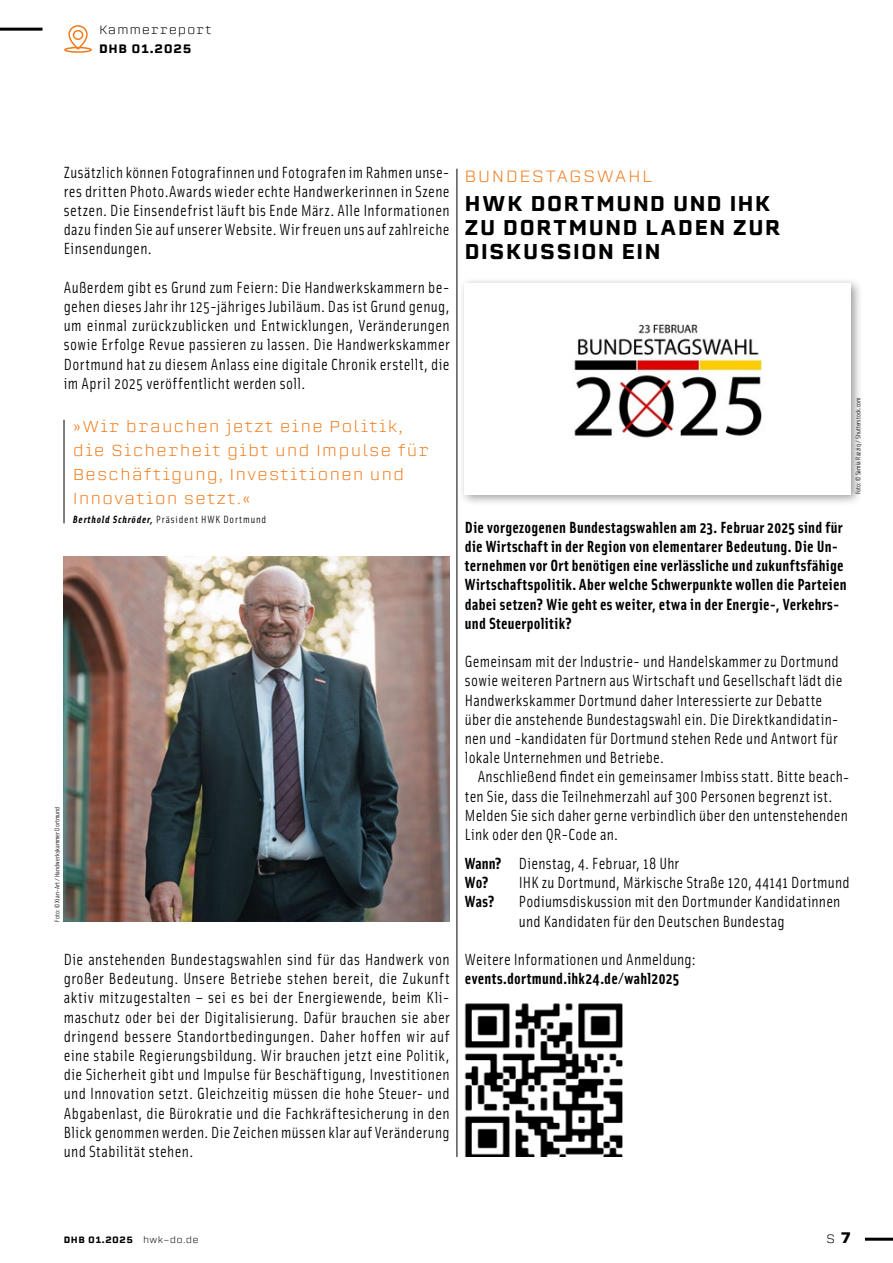
<style>
.page{position:relative;width:893px;height:1263px;background:#fff}
.page>*{position:absolute;margin:0;border:0;box-sizing:border-box;transform-origin:0 0}
.t1{font:500 21px/24px "Erbaum";letter-spacing:.045em;color:#000}
.t2{font:16.2px/19.2px "Solex OT";letter-spacing:.015em;color:#000}
.t3{font:700 16.2px/19.2px "Solex OT";letter-spacing:.015em;color:#000}
.t4{font:300 16.2px "Erbaum";letter-spacing:.09em;color:#f17a1a}
.t5{font:300 15.75px/24px "Erbaum";letter-spacing:.06em;color:#f17a1a}
.t6{font:300 12px/19.2px "Erbaum";letter-spacing:.06em;color:#000}
.t7{font:10.5px "Solex OT";letter-spacing:.09em;color:#000}
.t8{font:500 9px "Erbaum";letter-spacing:.06em;color:#000}
.t9{font:6.75px "Solex OT";letter-spacing:.01em;color:#000}
.s1{font-weight:700}
.s2{font-weight:500}
.s3{font-weight:700;font-style:italic}
.s4{font-weight:300}
.s5{font-weight:700;font-size:15px}
</style>
<div class="page">
<hr style="left:0;top:28px;width:43px;height:3px;background:#000">
<div style="left:64px;top:47px;width:28px;height:6px;border:2px solid #f17a1a;border-radius:50%"></div>
<svg style="left:68px;top:25px;width:20px;height:26px"></svg>
<div style="left:73px;top:30px;width:10px;height:10px;border:2px solid #f17a1a;border-radius:50%"></div>
<hr style="left:865px;top:1238px;width:28px;height:3px;background:#000">
<img style="left:64px;top:557px;width:386px;height:365px">
<hr style="left:64px;top:420px;width:1px;height:103px;background:#000">
<hr style="left:457px;top:169px;width:1px;height:988px;background:#000">
<div style="left:458px;top:277px;width:405px;height:229px;background:#000;opacity:.4"></div>
<img style="left:465px;top:283px;width:385px;height:211px">
<img style="left:465px;top:1003px;width:158px;height:154px">
<p class="t6" style="left:99px;top:19px;width:114px">Kammerreport<br><span class="s1">D</span><span class="s2">HB 01.2025</span></p>
<p class="t2" style="left:64px;top:162px;width:387px;text-align:justify">Zusätzlich können Fotografinnen und Fotografen im Rahmen unse&shy;res dritten Photo.Awards wieder echte Handwerkerinnen in Szene setzen. Die Einsendefrist läuft bis Ende März. Alle Informationen dazu finden Sie auf unserer Website. Wir freuen uns auf zahlreiche Einsendungen.</p>
<p class="t2" style="left:64px;top:277px;width:387px;text-align:justify">Außerdem gibt es Grund zum Feiern: Die Handwerkskammern be&shy;gehen dieses Jahr ihr 125-jähriges Jubiläum. Das ist Grund genug, um einmal zurückzublicken und Entwicklungen, Veränderungen sowie Erfolge Revue passieren zu lassen. Die Handwerkskammer Dortmund hat zu diesem Anlass eine digitale Chronik erstellt, die im April 2025 veröffentlicht werden soll.</p>
<p class="t5" style="left:73px;top:414px;width:358px">»Wir brauchen jetzt eine Politik, die Sicherheit gibt und Impulse für<br>Beschäftigung, Investitionen und<br>Innovation setzt.«</p>
<p class="t7" style="left:73px;top:513px;width:195px"><span class="s3">Berthold Schröder,</span> Präsident HWK Dortmund</p>
<p class="t9" style="left:53px;top:922px;width:117px;rotate:-90deg">Foto: © Xian-Art / Handwerkskammer Dortmund</p>
<p class="t2" style="left:64px;top:949px;width:387px;text-align:justify">Die anstehenden Bundestagswahlen sind für das Handwerk von großer Bedeutung. Unsere Betriebe stehen bereit, die Zukunft aktiv mitzugestalten – sei es bei der Energiewende, beim Kli&shy;maschutz oder bei der Digitalisierung. Dafür brauchen sie aber dringend bessere Standortbedingungen. Daher hoffen wir auf eine stabile Regierungsbildung. Wir brauchen jetzt eine Politik, die Sicherheit gibt und Impulse für Beschäftigung, Investitionen und Innovation setzt. Gleichzeitig müssen die hohe Steuer- und Abgabenlast, die Bürokratie und die Fachkräftesicherung in den Blick genommen werden. Die Zeichen müssen klar auf Veränderung und Stabilität stehen.</p>
<p class="t4" style="left:465px;top:166px;width:190px">BUNDESTAGSWAHL</p>
<p class="t1" style="left:465px;top:192px;width:318px">HWK DORTMUND UND IHK<br>ZU DORTMUND LADEN ZUR<br>DISKUSSION EIN</p>
<p class="t9" style="left:854px;top:494px;width:99px;rotate:-90deg">Foto: © Samia Razziq / Shutterstock.com</p>
<p class="t3" style="left:465px;top:517px;width:383px">Die vorgezogenen Bundestagswahlen am 23. Februar 2025 sind für die Wirtschaft in der Region von elementarer Bedeutung. Die Un&shy;ternehmen vor Ort benötigen eine verlässliche und zukunftsfähige Wirtschaftspolitik. Aber welche Schwerpunkte wollen die Parteien dabei setzen? Wie geht es weiter, etwa in der Energie-, Verkehrs&shy;und Steuerpolitik?</p>
<p class="t2" style="left:465px;top:651px;width:379px">Gemeinsam mit der Industrie- und Handelskammer zu Dortmund sowie weiteren Partnern aus Wirtschaft und Gesellschaft lädt die Handwerkskammer Dortmund daher Interessierte zur Debatte über die anstehende Bundestagswahl ein. Die Direktkandidatin&shy;nen und -kandidaten für Dortmund stehen Rede und Antwort für lokale Unternehmen und Betriebe.</p>
<p class="t2" style="left:465px;top:767px;width:386px;text-indent:13px">Anschließend findet ein gemeinsamer Imbiss statt. Bitte beach&shy;ten Sie, dass die Teilnehmerzahl auf 300 Personen begrenzt ist.<br>Melden Sie sich daher gerne verbindlich über den untenstehenden Link oder den QR-Code an.</p>
<p class="t2" style="left:465px;top:853px;width:216px"><span class="s1">Wann?</span> Dienstag, 4. Februar, 18 Uhr<br><span class="s1">Wo?</span></p>
<p class="t2" style="left:519px;top:872px;width:332px">IHK zu Dortmund, Märkische Straße 120, 44141 Dortmund</p>
<p class="t3" style="left:465px;top:891px;width:31px">Was?</p>
<p class="t2" style="left:519px;top:891px;width:323px">Podiumsdiskussion mit den Dortmunder Kandidatinnen und Kandidaten für den Deutschen Bundestag</p>
<p class="t2" style="left:465px;top:949px;width:232px">Weitere Informationen und Anmeldung:</p>
<p class="t3" style="left:465px;top:968px;width:216px">events.dortmund.ihk24.de/wahl2025</p>
<p class="t8" style="left:64px;top:1234px;width:137px"><span class="s1">D</span>HB 01.2025 <span class="s4">hwk-do.de</span></p>
<p class="t6" style="left:826px;top:1229px;width:26px">S <span class="s5">7</span></p>
</div>
